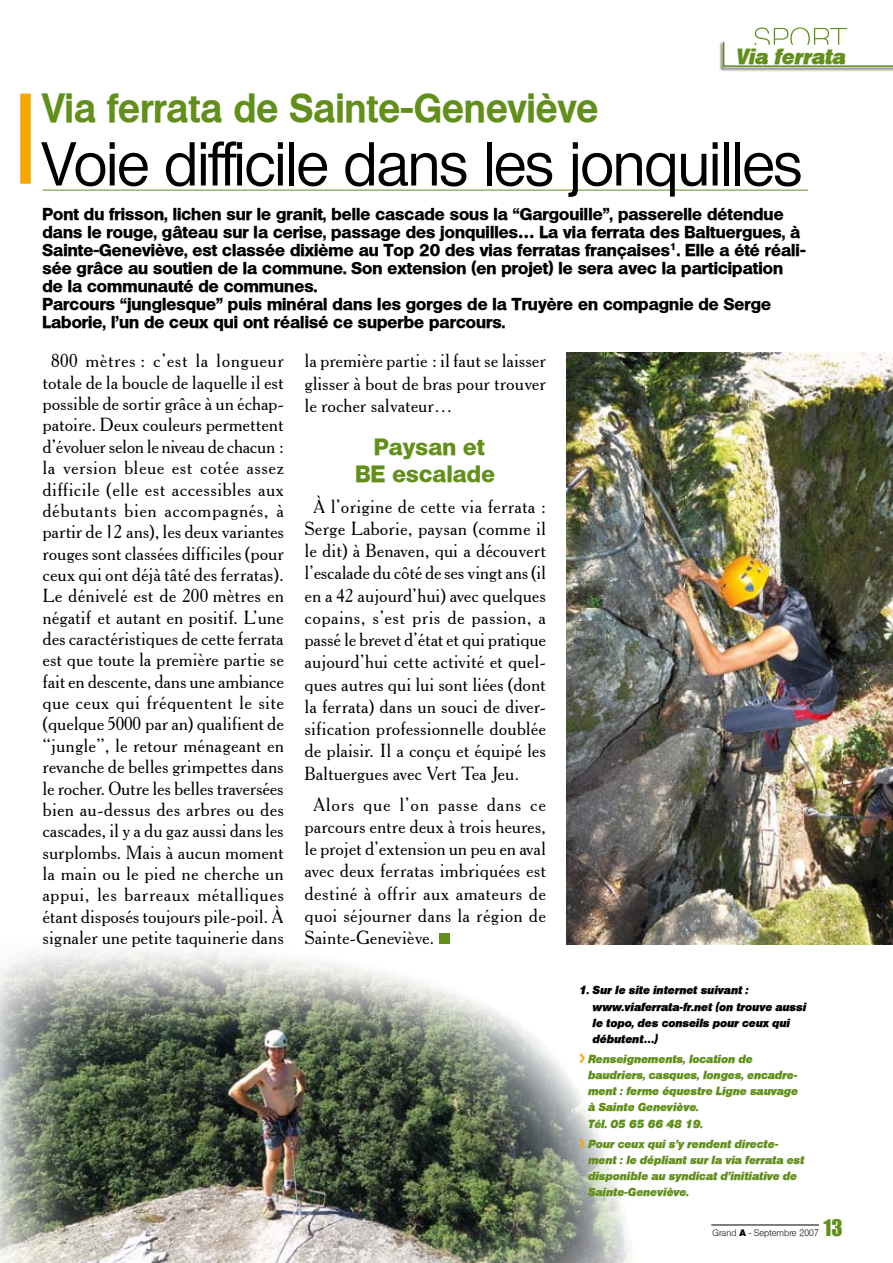
<style>
.page{position:relative;width:893px;height:1263px;background:#fff}
.page>*{position:absolute;margin:0;border:0;box-sizing:border-box;transform-origin:0 0}
.t1{font:500 60px "Olympia";letter-spacing:-.025em;color:#000}
.t2{font:700 39px "Olympia";letter-spacing:.01em;color:#618f1a;scale:.95 1}
.t3{font:800 22.5px/26.4px "Olympia";letter-spacing:.015em;color:#618f1a;text-align:center}
.t4{font:21px "Olympia Heavy Ita";letter-spacing:.015em;color:#618f1a;scale:.95 1}
.t5{font:21px "Impact";color:#618f1a}
.t6{font:18.45px/21.3px "Glouces Old Style";letter-spacing:.01em;color:#000;text-align:justify}
.t7{font:800 16.5px/18px "Olympia";letter-spacing:.005em;color:#000}
.t8{font:11.25px/16px "Olympia Heavy Ita";letter-spacing:.015em;color:#618f1a;scale:.95 1}
.t9{font:11.25px/16px "Olympia Heavy Ita";letter-spacing:.015em;color:#000;scale:.95 1}
.t10{font:300 9px "Olympia";letter-spacing:.015em;color:#000}
.s1{font-family:"Olympia";font-weight:700;font-size:18px;color:#f6a800}
.s2{font-weight:800}
</style>
<div class="page">
<img style="left:0;top:936px;width:646px;height:327px">
<hr style="left:43px;top:190px;width:765px;height:1px;background:#618f1a">
<div style="left:20px;top:94px;width:11px;height:90px;background:#f6a800"></div>
<div style="left:439px;top:933px;width:10px;height:11px;background:#618f1a"></div>
<img style="left:567px;top:353px;width:326px;height:591px">
<hr style="left:711px;top:1225px;width:108px;height:1px;background:#000">
<div style="left:719px;top:41px;width:174px;height:31px;background:#000;opacity:.75"></div>
<svg style="left:722px;top:27px;width:171px;height:41px"></svg>
<p class="t4" style="left:737px;top:43px;width:117px">Via ferrata</p>
<h2 class="t2" style="left:43px;top:85px;width:586px">Via ferrata de Sainte-Geneviève</h2>
<h1 class="t1" style="left:43px;top:129px;width:762px">Voie difficile dans les jonquilles</h1>
<p class="t7" style="left:43px;top:205px;width:765px">Pont du frisson, lichen sur le granit, belle cascade sous la “Gargouille”, passerelle détendue dans le rouge, gâteau sur la cerise, passage des jonquilles… La via ferrata des Baltuergues, à Sainte-Geneviève, est classée dixième au Top 20 des vias ferratas françaises<sup>1</sup>. Elle a été réali&shy;sée grâce au soutien de la commune. Son extension (en projet) le sera avec la participation de la communauté de communes.<br>Parcours “junglesque” puis minéral dans les gorges de la Truyère en compagnie de Serge Laborie, l’un de ceux qui ont réalisé ce superbe parcours.</p>
<p class="t6" style="left:43px;top:350px;width:243px;text-align:center">800 mètres : c’est la longueur totale de la boucle de laquelle il est possible de sortir grâce à un échap&shy;patoire. Deux couleurs permettent d’évoluer selon le niveau de chacun : la version bleue est cotée assez difficile (elle est accessibles aux débutants bien accompagnés, à partir de 12 ans), les deux variantes rouges sont classées difficiles (pour ceux qui ont déjà tâté des ferratas).<br>Le dénivelé est de 200 mètres en négatif et autant en positif. L’une des caractéristiques de cette ferrata est que toute la première partie se fait en descente, dans une ambiance que ceux qui fréquentent le site (quelque 5000 par an) qualifient de “jungle”, le retour ménageant en revanche de belles grimpettes dans le rocher. Outre les belles traversées bien au-dessus des arbres ou des cascades, il y a du gaz aussi dans les surplombs. Mais à aucun moment la main ou le pied ne cherche un appui, les barreaux métalliques étant disposés toujours pile-poil. À signaler une petite taquinerie dans</p>
<p class="t6" style="left:305px;top:349px;width:243px;line-height:22.2px">la première partie : il faut se laisser glisser à bout de bras pour trouver le rocher salvateur…</p>
<p class="t3" style="left:355px;top:434px;width:141px">Paysan et<br>BE escalade</p>
<p class="t6" style="left:305px;top:495px;width:243px;line-height:22.2px;text-indent:9px">À l’origine de cette via ferrata :<br>Serge Laborie, paysan (comme il le dit) à Benaven, qui a découvert l’escalade du côté de ses vingt ans (il en a 42 aujourd’hui) avec quelques copains, s’est pris de passion, a passé le brevet d’état et qui pratique aujourd’hui cette activité et quel&shy;ques autres qui lui sont liées (dont la ferrata) dans un souci de diver&shy;sification professionnelle doublée de plaisir. Il a conçu et équipé les Baltuergues avec Vert Tea Jeu.</p>
<p class="t6" style="left:305px;top:792px;width:243px;line-height:22.2px;text-indent:9px">Alors que l’on passe dans ce parcours entre deux à trois heures, le projet d’extension un peu en aval avec deux ferratas imbriquées est destiné à offrir aux amateurs de quoi séjourner dans la région de Sainte-Geneviève.</p>
<p class="t9" style="left:593px;top:982px;width:226px;text-indent:-14px">1. Sur le site internet suivant : www.viaferrata-fr.net (on trouve aussi le topo, des conseils pour ceux qui débutent…)</p>
<p class="t8" style="left:588px;top:1051px;width:222px;text-indent:-9px"><span class="s1">&gt;</span> Renseignements, location de baudriers, casques, longes, encadre&shy;ment : ferme équestre Ligne sauvage à Sainte Geneviève.<br>Tél. 05 65 66 48 19.</p>
<p class="t8" style="left:588px;top:1136px;width:229px;text-indent:-9px"><span class="s1">&gt;</span> Pour ceux qui s’y rendent directe&shy;ment : le dépliant sur la via ferrata est disponible au syndicat d’initiative de Sainte-Geneviève.</p>
<p class="t10" style="left:712px;top:1227px;width:108px">Grand <span class="s2">A</span> - Septembre 2007</p>
<p class="t5" style="left:823px;top:1214px;width:19px">13</p>
</div>
